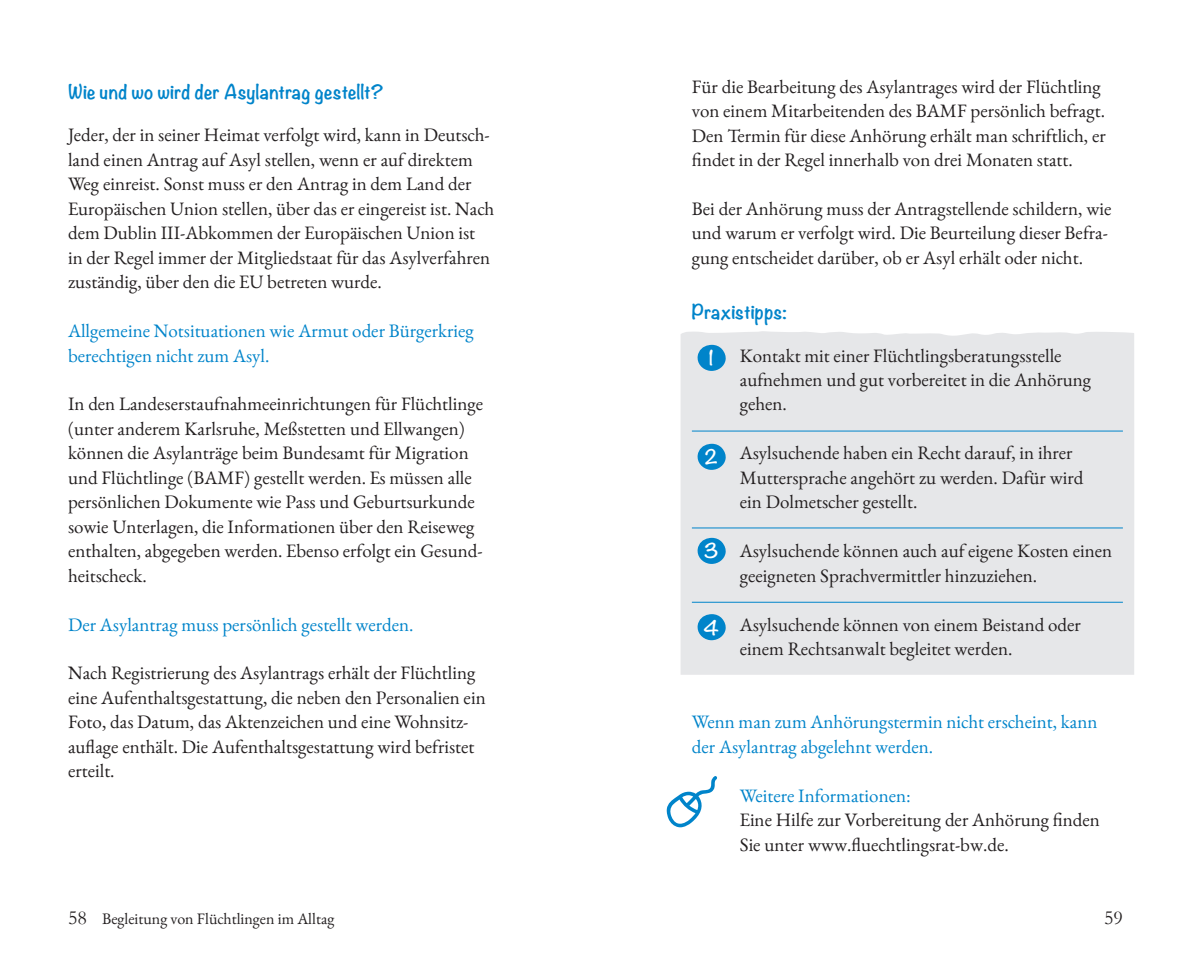
<style>
.page{position:relative;width:1191px;height:964px;background:#fff}
.page>*{position:absolute;margin:0;border:0;box-sizing:border-box;transform-origin:0 0}
.t1{font:20px "Garamond";color:#231f20}
.t2{font:19px/24.4px "EB Garamond";color:#231f20}
.t3{font:19px/24.4px "EB Garamond";color:#0084ca}
.t4{font:700 18px "Noteworthy";letter-spacing:.01em;color:#0084ca}
.t5{font:700 18px "Noteworthy";color:#fff}
.t6{font:16px "EB Garamond";color:#231f20}
</style>
<div class="page">
<div style="left:680px;top:331px;width:454px;height:344px;background:#e6e7e9"></div>
<hr style="left:692px;top:431px;width:431px;height:1px;background:#0084ca">
<hr style="left:692px;top:528px;width:431px;height:1px;background:#0084ca">
<hr style="left:692px;top:602px;width:431px;height:1px;background:#0084ca">
<svg style="left:696px;top:345px;width:30px;height:26px"></svg>
<svg style="left:696px;top:444px;width:30px;height:26px"></svg>
<svg style="left:696px;top:538px;width:30px;height:26px"></svg>
<svg style="left:696px;top:614px;width:30px;height:26px"></svg>
<svg style="left:666px;top:776px;width:51px;height:51px"></svg>
<p class="t4" style="left:68px;top:75px;width:317px">Wie und wo wird der Asylantrag gestellt?</p>
<p class="t2" style="left:68px;top:122px;width:428px">Jeder, der in seiner Heimat verfolgt wird, kann in Deutsch&shy;land einen Antrag auf Asyl stellen, wenn er auf direktem Weg einreist. Sonst muss er den Antrag in dem Land der Europäischen Union stellen, über das er eingereist ist. Nach dem Dublin III-Abkommen der Europäischen Union ist in der Regel immer der Mitgliedstaat für das Asylverfahren zuständig, über den die EU betreten wurde.</p>
<p class="t3" style="left:68px;top:318px;width:407px">Allgemeine Notsituationen wie Armut oder Bürgerkrieg berechtigen nicht zum Asyl.</p>
<p class="t2" style="left:68px;top:391px;width:416px">In den Landeserstaufnahmeeinrichtungen für Flüchtlinge (unter anderem Karlsruhe, Meßstetten und Ellwangen) können die Asylanträge beim Bundesamt für Migration und Flüchtlinge (BAMF) gestellt werden. Es müssen alle persönlichen Dokumente wie Pass und Geburtsurkunde sowie Unterlagen, die Informationen über den Reiseweg enthalten, abgegeben werden. Ebenso erfolgt ein Gesund&shy;heitscheck.</p>
<p class="t3" style="left:68px;top:611px;width:347px">Der Asylantrag muss persönlich gestellt werden.</p>
<p class="t2" style="left:68px;top:660px;width:419px">Nach Registrierung des Asylantrags erhält der Flüchtling eine Aufenthaltsgestattung, die neben den Personalien ein Foto, das Datum, das Aktenzeichen und eine Wohnsitz&shy;auflage enthält. Die Aufenthaltsgestattung wird befristet erteilt.</p>
<p class="t2" style="left:692px;top:74px;width:415px">Für die Bearbeitung des Asylantrages wird der Flüchtling von einem Mitarbeitenden des BAMF persönlich befragt.<br>Den Termin für diese Anhörung erhält man schriftlich, er findet in der Regel innerhalb von drei Monaten statt.</p>
<p class="t2" style="left:692px;top:196px;width:421px">Bei der Anhörung muss der Antragstellende schildern, wie und warum er verfolgt wird. Die Beurteilung dieser Befra&shy;gung entscheidet darüber, ob er Asyl erhält oder nicht.</p>
<p class="t4" style="left:692px;top:295px;width:97px">Praxistipps:</p>
<p class="t2" style="left:740px;top:342px;width:353px">Kontakt mit einer Flüchtlingsberatungsstelle aufnehmen und gut vorbereitet in die Anhörung gehen.</p>
<p class="t2" style="left:740px;top:440px;width:345px">Asylsuchende haben ein Recht darauf, in ihrer<br>Muttersprache angehört zu werden. Dafür wird ein Dolmetscher gestellt.</p>
<p class="t2" style="left:740px;top:538px;width:374px">Asylsuchende können auch auf eigene Kosten einen geeigneten Sprachvermittler hinzuziehen.</p>
<p class="t2" style="left:740px;top:611px;width:343px">Asylsuchende können von einem Beistand oder einem Rechtsanwalt begleitet werden.</p>
<p class="t5" style="left:708px;top:342px;width:7px">1</p>
<p class="t5" style="left:704px;top:441px;width:15px">2</p>
<p class="t5" style="left:704px;top:535px;width:16px">3</p>
<p class="t5" style="left:703px;top:611px;width:17px">4</p>
<p class="t3" style="left:692px;top:709px;width:407px">Wenn man zum Anhörungstermin nicht erscheint, kann der Asylantrag abgelehnt werden.</p>
<p class="t3" style="left:740px;top:783px;width:172px">Weitere Informationen:</p>
<p class="t2" style="left:740px;top:807px;width:361px">Eine Hilfe zur Vorbereitung der Anhörung finden<br>Sie unter www.fluechtlingsrat-bw.de.</p>
<p class="t1" style="left:68px;top:905px;width:20px">58</p>
<p class="t1" style="left:1104px;top:905px;width:20px">59</p>
<p class="t6" style="left:102px;top:905px;width:234px">Begleitung von Flüchtlingen im Alltag</p>
</div>
